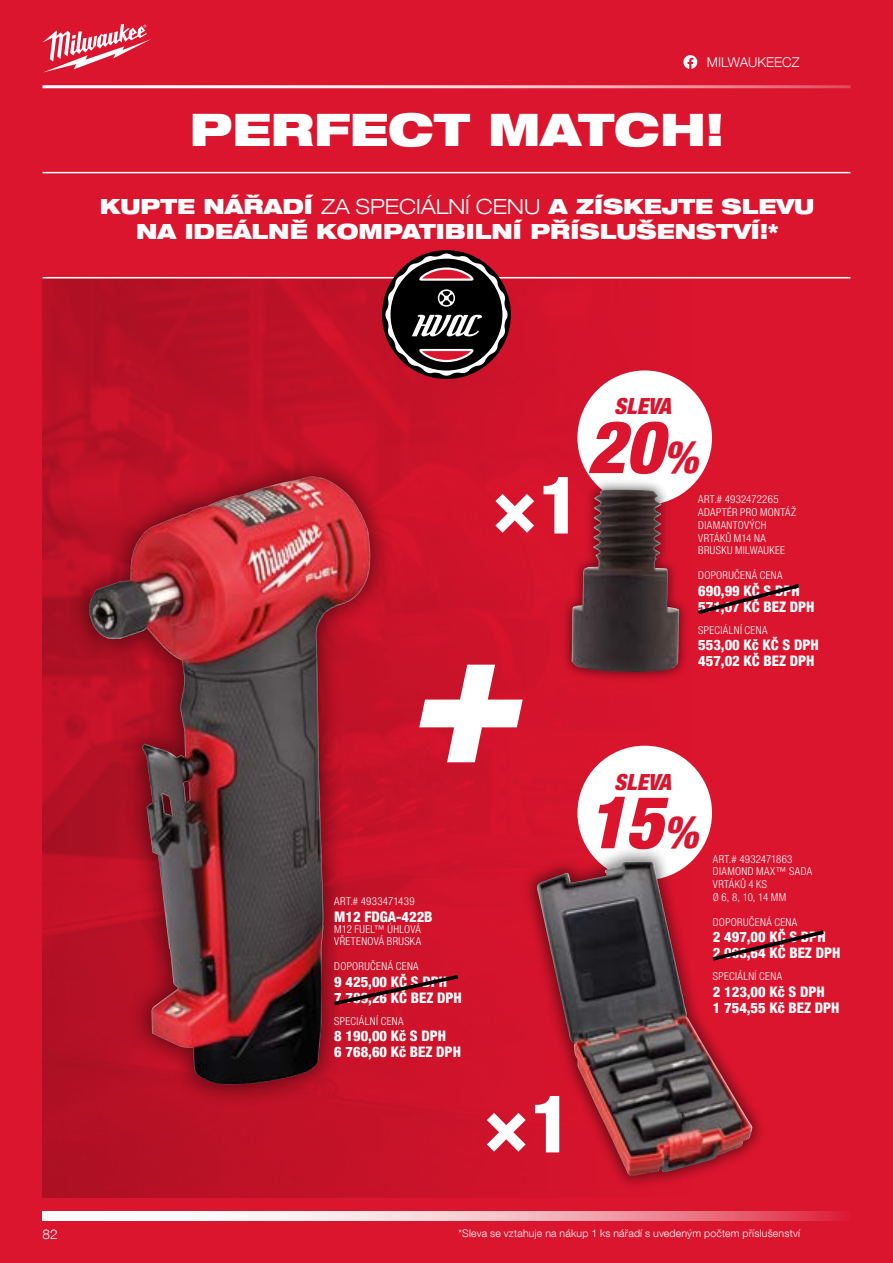
<style>
.page{position:relative;width:893px;height:1263px;background:#dc152e}
.page>*{position:absolute;margin:0;border:0;box-sizing:border-box;transform-origin:0 0}
.t1{font:800 condensed 79.8px "Helvetica Neue LTW1 G";color:#fff}
.t2{font:italic 900 condensed 72.75px "Helvetica Neue LT Pro";color:#dc152e}
.t3{font:900 expanded 45px "Helvetica Neue LT Pro";color:#fff}
.t4{font:italic 900 condensed 22.35px "Helvetica Neue LT Pro";color:#dc152e}
.t5{font:900 expanded 21px/25.2px "Helvetica Neue LT Pro";color:#fff;text-align:center}
.t6{font:800 condensed 14.55px/16.4px "Helvetica Neue LTW1 G";color:#fff}
.t7{font:300 13.5px "Helvetica Neue LT Com";color:#fff}
.t8{font:300 condensed 10.95px/12.8px "Helvetica Neue LT Com";letter-spacing:.03em;color:#fff}
.t9{font:300 10.5px "Helvetica Neue LT Com";letter-spacing:.02em;color:#fff}
.s1{font-weight:300}
.s2{font-size:44.7px}
</style>
<div class="page">
<svg style="left:43px;top:24px;width:108px;height:49px"></svg>
<svg style="left:683px;top:55px;width:14px;height:14px"></svg>
<hr style="left:43px;top:85px;width:807px;height:3px;background:#fff">
<svg style="left:43px;top:1211px;width:798px;height:9px;background:#f4bdc4"></svg>
<img style="left:43px;top:278px;width:655px;height:919px">
<div style="left:65px;top:453px;width:329px;height:655px;background:#000;opacity:.5"></div>
<img style="left:87px;top:477px;width:285px;height:609px">
<div style="left:577px;top:370px;width:135px;height:135px;background:#fff;border-radius:50%"></div>
<div style="left:577px;top:746px;width:135px;height:134px;background:#fff;border-radius:50%"></div>
<hr style="left:43px;top:172px;width:807px;height:1px;background:#fff">
<hr style="left:43px;top:277px;width:807px;height:1px;background:#fff">
<svg style="left:385px;top:253px;width:123px;height:123px;background:#5a3439"></svg>
<svg style="left:419px;top:665px;width:104px;height:97px"></svg>
<div style="left:561px;top:479px;width:129px;height:204px;background:#000;opacity:.5"></div>
<img style="left:594px;top:490px;width:18px;height:21px">
<div style="left:522px;top:846px;width:245px;height:345px;background:#000;opacity:.5"></div>
<img style="left:537px;top:861px;width:215px;height:315px">
<svg style="left:330px;top:972px;width:132px;height:36px"></svg>
<svg style="left:694px;top:581px;width:106px;height:36px"></svg>
<svg style="left:709px;top:928px;width:115px;height:35px"></svg>
<p class="t7" style="left:707px;top:54px;width:94px">MILWAUKEECZ</p>
<h3 class="t3" style="left:190px;top:101px;width:536px">PERFECT MATCH!</h3>
<h3 class="t5" style="left:100px;top:193px;width:716px">KUPTE NÁŘADÍ <span class="s1">ZA SPECIÁLNÍ CENU</span> A ZÍSKEJTE SLEVU<br>NA IDEÁLNĚ KOMPATIBILNÍ PŘÍSLUŠENSTVÍ!*</h3>
<p class="t7" style="left:43px;top:1226px;width:17px">82</p>
<h1 class="t1" style="left:491px;top:456px;width:91px">×1</h1>
<h3 class="t4" style="left:614px;top:393px;width:58px">SLEVA</h3>
<h2 class="t2" style="left:587px;top:402px;width:112px">20<span class="s2">%</span></h2>
<p class="t8" style="left:698px;top:493px;width:99px">ART.# 4932472265<br>ADAPTÉR PRO MONTÁŽ<br>DIAMANTOVÝCH<br>VRTÁKŮ M14 NA<br>BRUSKU MILWAUKEE</p>
<p class="t8" style="left:698px;top:569px;width:86px">DOPORUČENÁ CENA</p>
<h3 class="t6" style="left:698px;top:582px;width:118px">690,99 KČ S DPH<br>571,07 KČ BEZ DPH</h3>
<p class="t8" style="left:698px;top:623px;width:71px">SPECIÁLNÍ CENA</p>
<h3 class="t6" style="left:698px;top:637px;width:122px">553,00 Kč KČ S DPH<br>457,02 KČ BEZ DPH</h3>
<p class="t8" style="left:334px;top:895px;width:82px">ART.# 4933471439</p>
<h3 class="t6" style="left:334px;top:908px;width:100px">M12 FDGA-422B</h3>
<p class="t8" style="left:334px;top:922px;width:89px">M12 FUEL™ ÚHLOVÁ<br>VŘETENOVÁ BRUSKA</p>
<p class="t8" style="left:334px;top:960px;width:86px">DOPORUČENÁ CENA</p>
<h3 class="t6" style="left:334px;top:973px;width:129px">9 425,00 KČ S DPH<br>7 789,26 KČ BEZ DPH</h3>
<p class="t8" style="left:334px;top:1014px;width:71px">SPECIÁLNÍ CENA</p>
<h3 class="t6" style="left:334px;top:1028px;width:128px">8 190,00 Kč S DPH<br>6 768,60 Kč BEZ DPH</h3>
<h1 class="t1" style="left:482px;top:1075px;width:91px">×1</h1>
<h3 class="t4" style="left:614px;top:768px;width:58px">SLEVA</h3>
<h2 class="t2" style="left:587px;top:777px;width:112px">15<span class="s2">%</span></h2>
<p class="t8" style="left:713px;top:852px;width:101px">ART.# 4932471863<br>DIAMOND MAX™ SADA<br>VRTÁKŮ 4 KS<br>Ø 6, 8, 10, 14 MM</p>
<p class="t8" style="left:713px;top:915px;width:86px">DOPORUČENÁ CENA</p>
<h3 class="t6" style="left:713px;top:928px;width:129px">2 497,00 KČ S DPH<br>2 063,64 KČ BEZ DPH</h3>
<p class="t8" style="left:713px;top:970px;width:71px">SPECIÁLNÍ CENA</p>
<h3 class="t6" style="left:713px;top:983px;width:128px">2 123,00 Kč S DPH<br>1 754,55 Kč BEZ DPH</h3>
<p class="t9" style="left:458px;top:1227px;width:343px">*Sleva se vztahuje na nákup 1 ks nářadí s uvedeným počtem příslušenství</p>
</div>
